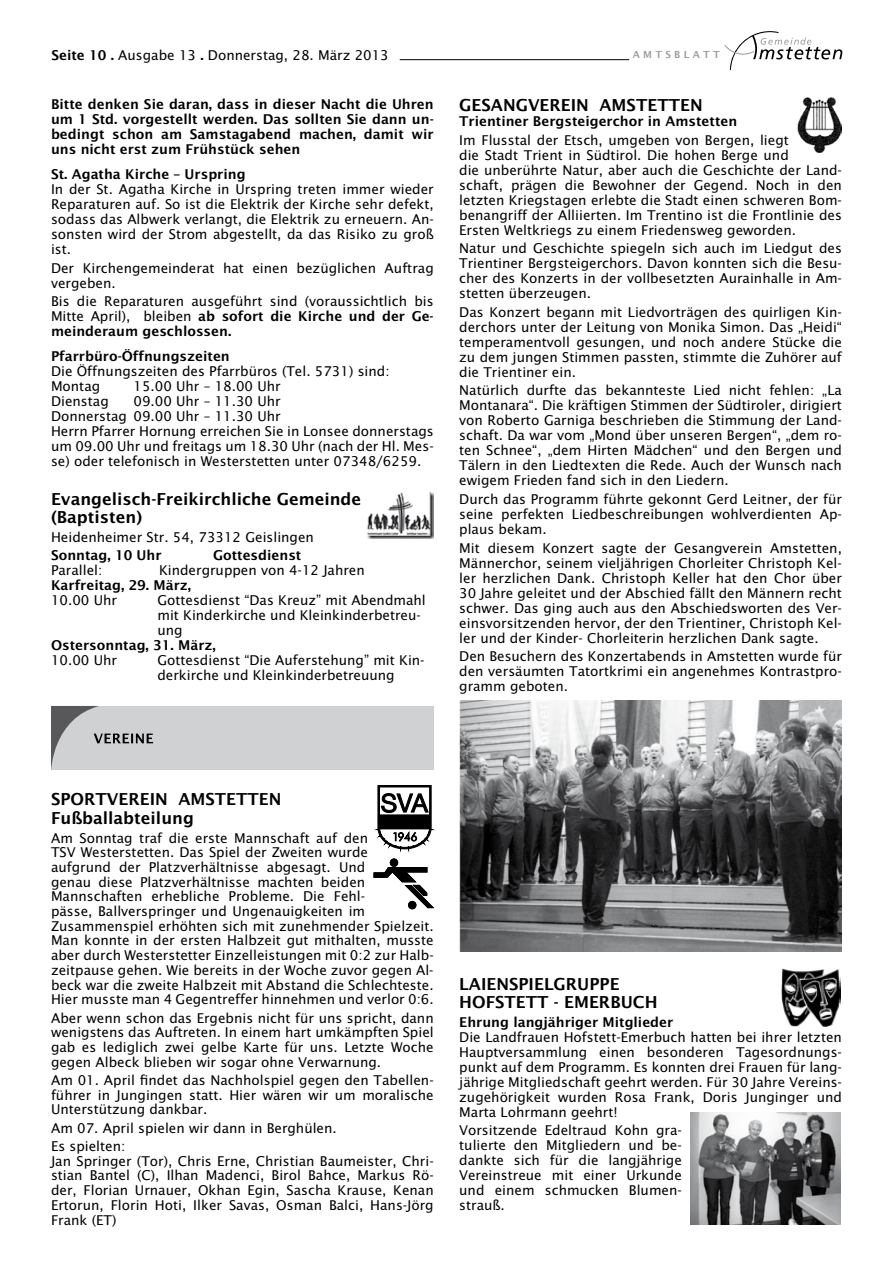
<style>
.page{position:relative;width:893px;height:1263px;background:#fff}
.page>*{position:absolute;margin:0;border:0;box-sizing:border-box;transform-origin:0 0}
.t1{font:16.5px/18px "Lucida Sans Demibold Roman";color:#000}
.t2{font:13.5px/15px "Lucida Sans";color:#000;text-align:justify}
.t3{font:13.5px/15px "Lucida Sans Demibold Roman";color:#000;text-align:justify}
.t4{font:9.75px "Lucida Sans Demibold Roman";letter-spacing:.34em;color:#9c9e9f}
.s1{font-family:"Lucida Sans Demibold Roman"}
.s2{font-family:"Lucida Sans"}
</style>
<div class="page">
<svg style="left:724px;top:31px;width:118px;height:39px"></svg>
<hr style="left:400px;top:59px;width:229px;height:1px;background:#000">
<div style="left:51px;top:706px;width:383px;height:64px;background:#d0d1d2"></div>
<svg style="left:51px;top:706px;width:102px;height:64px"></svg>
<svg style="left:377px;top:785px;width:55px;height:65px"></svg>
<img style="left:367px;top:492px;width:67px;height:47px">
<svg style="left:373px;top:858px;width:61px;height:51px"></svg>
<img style="left:459px;top:700px;width:383px;height:252px">
<img style="left:781px;top:968px;width:59px;height:58px">
<img style="left:797px;top:98px;width:45px;height:54px">
<img style="left:690px;top:1112px;width:151px;height:113px">
<p class="t2" style="left:51px;top:48px;width:339px"><span class="s1">Seite 10 .</span> Ausgabe 13 <span class="s1">.</span> Donnerstag, 28. März 2013</p>
<p class="t4" style="left:633px;top:48px;width:89px">AMTSBLATT</p>
<p class="t3" style="left:51px;top:96px;width:384px">Bitte denken Sie daran, dass in dieser Nacht die Uhren um 1 Std. vorgestellt werden. Das sollten Sie dann un&shy;bedingt schon am Samstagabend machen, damit wir uns nicht erst zum Frühstück sehen</p>
<p class="t3" style="left:51px;top:166px;width:196px">St. Agatha Kirche – Urspring</p>
<p class="t2" style="left:51px;top:182px;width:384px">In der St. Agatha Kirche in Urspring treten immer wieder Reparaturen auf. So ist die Elektrik der Kirche sehr defekt, sodass das Albwerk verlangt, die Elektrik zu erneuern. An&shy;sonsten wird der Strom abgestellt, da das Risiko zu groß ist.</p>
<p class="t2" style="left:51px;top:260px;width:384px">Der Kirchengemeinderat hat einen bezüglichen Auftrag vergeben.</p>
<p class="t2" style="left:51px;top:294px;width:384px">Bis die Reparaturen ausgeführt sind (voraussichtlich bis</p>
<p class="t3" style="left:51px;top:309px;width:384px"><span class="s2">Mitte April), bleiben</span> ab sofort die Kirche und der Ge&shy;meinderaum geschlossen.</p>
<p class="t3" style="left:51px;top:349px;width:180px">Pfarrbüro-Öffnungszeiten</p>
<p class="t2" style="left:51px;top:364px;width:340px">Die Öffnungszeiten des Pfarrbüros (Tel. 5731) sind:<br>Montag</p>
<p class="t1" style="left:459px;top:96px;width:245px">GESANGVEREIN AMSTETTEN</p>
<p class="t3" style="left:459px;top:114px;width:279px">Trientiner Bergsteigerchor in Amstetten</p>
<p class="t2" style="left:459px;top:132px;width:384px;text-align:left">Im Flusstal der Etsch, umgeben von Bergen, liegt<br>die Stadt Trient in Südtirol. Die hohen Berge und<br>die unberührte Natur, aber auch die Geschichte der Land&shy;schaft, prägen die Bewohner der Gegend. Noch in den letzten Kriegstagen erlebte die Stadt einen schweren Bom&shy;benangriff der Alliierten. Im Trentino ist die Frontlinie des Ersten Weltkriegs zu einem Friedensweg geworden.</p>
<p class="t2" style="left:459px;top:241px;width:384px">Natur und Geschichte spiegeln sich auch im Liedgut des Trientiner Bergsteigerchors. Davon konnten sich die Besu&shy;cher des Konzerts in der vollbesetzten Aurainhalle in Am&shy;stetten überzeugen.</p>
<p class="t2" style="left:459px;top:304px;width:384px">Das Konzert begann mit Liedvorträgen des quirligen Kin&shy;derchors unter der Leitung von Monika Simon. Das „Heidi“ temperamentvoll gesungen, und noch andere Stücke die zu dem jungen Stimmen passten, stimmte die Zuhörer auf die Trientiner ein.</p>
<p class="t2" style="left:459px;top:383px;width:384px">Natürlich durfte das bekannteste Lied nicht fehlen: „La Montanara“. Die kräftigen Stimmen der Südtiroler, dirigiert von Roberto Garniga beschrieben die Stimmung der Land&shy;schaft. Da war vom „Mond über unseren Bergen“, „dem ro&shy;ten Schnee“, „dem Hirten Mädchen“ und den Bergen und Tälern in den Liedtexten die Rede. Auch der Wunsch nach ewigem Frieden fand sich in den Liedern.</p>
<p class="t2" style="left:459px;top:492px;width:384px">Durch das Programm führte gekonnt Gerd Leitner, der für seine perfekten Liedbeschreibungen wohlverdienten Ap&shy;plaus bekam.</p>
<p class="t2" style="left:459px;top:540px;width:384px">Mit diesem Konzert sagte der Gesangverein Amstetten, Männerchor, seinem vieljährigen Chorleiter Christoph Kel&shy;ler herzlichen Dank. Christoph Keller hat den Chor über 30 Jahre geleitet und der Abschied fällt den Männern recht schwer. Das ging auch aus den Abschiedsworten des Ver&shy;einsvorsitzenden hervor, der den Trientiner, Christoph Kel&shy;ler und der Kinder- Chorleiterin herzlichen Dank sagte.</p>
<p class="t2" style="left:459px;top:649px;width:384px">Den Besuchern des Konzertabends in Amstetten wurde für den versäumten Tatortkrimi ein angenehmes Kontrastpro&shy;gramm geboten.</p>
<p class="t2" style="left:134px;top:379px;width:149px">15.00 Uhr – 18.00 Uhr</p>
<p class="t2" style="left:51px;top:394px;width:384px;text-align:left;text-indent:82px">09.00 Uhr – 11.30 Uhr<br>Donnerstag 09.00 Uhr – 11.30 Uhr<br>Herrn Pfarrer Hornung erreichen Sie in Lonsee donnerstags um 09.00 Uhr und freitags um 18.30 Uhr (nach der Hl. Mes&shy;se) oder telefonisch in Westerstetten unter 07348/6259.</p>
<p class="t1" style="left:51px;top:490px;width:312px">Evangelisch-Freikirchliche Gemeinde (Baptisten)</p>
<p class="t2" style="left:51px;top:529px;width:264px">Heidenheimer Str. 54, 73312 Geislingen</p>
<p class="t3" style="left:51px;top:548px;width:112px">Sonntag, 10 Uhr</p>
<p class="t3" style="left:213px;top:548px;width:90px">Gottesdienst</p>
<p class="t2" style="left:51px;top:563px;width:53px">Parallel:</p>
<p class="t2" style="left:159px;top:563px;width:207px">Kindergruppen von 4-12 Jahren</p>
<p class="t3" style="left:51px;top:578px;width:142px">Karfreitag, 29. März,</p>
<p class="t2" style="left:51px;top:593px;width:67px">10.00 Uhr</p>
<p class="t2" style="left:157px;top:593px;width:270px;text-align:left">Gottesdienst “Das Kreuz” mit Abendmahl mit Kinderkirche und Kleinkinderbetreu&shy;ung</p>
<p class="t3" style="left:51px;top:638px;width:166px">Ostersonntag, 31. März,</p>
<p class="t2" style="left:51px;top:653px;width:67px">10.00 Uhr</p>
<p class="t2" style="left:157px;top:653px;width:269px">Gottesdienst “Die Auferstehung” mit Kin&shy;derkirche und Kleinkinderbetreuung</p>
<p class="t2" style="left:51px;top:394px;width:59px">Dienstag</p>
<p class="t1" style="left:51px;top:790px;width:232px;line-height:18.6px">SPORTVEREIN AMSTETTEN<br>Fußballabteilung</p>
<p class="t2" style="left:51px;top:830px;width:384px;text-align:left">Am Sonntag traf die erste Mannschaft auf den<br>TSV Westerstetten. Das Spiel der Zweiten wurde<br>aufgrund der Platzverhältnisse abgesagt. Und<br>genau diese Platzverhältnisse machten beiden Mannschaften erhebliche Probleme. Die Fehl-<br>pässe, Ballverspringer und Ungenauigkeiten im Zusammenspiel erhöhten sich mit zunehmender Spielzeit.<br>Man konnte in der ersten Halbzeit gut mithalten, musste aber durch Westerstetter Einzelleistungen mit 0:2 zur Halb&shy;zeitpause gehen. Wie bereits in der Woche zuvor gegen Al&shy;beck war die zweite Halbzeit mit Abstand die Schlechteste.<br>Hier musste man 4 Gegentreffer hinnehmen und verlor 0:6.</p>
<p class="t2" style="left:51px;top:1010px;width:384px">Aber wenn schon das Ergebnis nicht für uns spricht, dann wenigstens das Auftreten. In einem hart umkämpften Spiel gab es lediglich zwei gelbe Karte für uns. Letzte Woche gegen Albeck blieben wir sogar ohne Verwarnung.</p>
<p class="t2" style="left:51px;top:1073px;width:384px">Am 01. April findet das Nachholspiel gegen den Tabellen&shy;führer in Jungingen statt. Hier wären wir um moralische Unterstützung dankbar.</p>
<p class="t2" style="left:51px;top:1119px;width:287px;line-height:18.3px">Am 07. April spielen wir dann in Berghülen.<br>Es spielten:</p>
<p class="t2" style="left:51px;top:1153px;width:384px">Jan Springer (Tor), Chris Erne, Christian Baumeister, Chri&shy;stian Bantel (C), Ilhan Madenci, Birol Bahce, Markus Rö&shy;der, Florian Urnauer, Okhan Egin, Sascha Krause, Kenan Ertorun, Florin Hoti, Ilker Savas, Osman Balci, Hans-Jörg Frank (ET)</p>
<p class="t1" style="left:459px;top:975px;width:200px">LAIENSPIELGRUPPE<br>HOFSTETT - EMERBUCH</p>
<p class="t3" style="left:459px;top:1014px;width:216px">Ehrung langjähriger Mitglieder</p>
<p class="t2" style="left:459px;top:1029px;width:384px">Die Landfrauen Hofstett-Emerbuch hatten bei ihrer letzten Hauptversammlung einen besonderen Tagesordnungs&shy;punkt auf dem Programm. Es konnten drei Frauen für lang&shy;jährige Mitgliedschaft geehrt werden. Für 30 Jahre Vereins&shy;zugehörigkeit wurden Rosa Frank, Doris Junginger und Marta Lohrmann geehrt!</p>
<p class="t2" style="left:459px;top:1123px;width:224px">Vorsitzende Edeltraud Kohn gra&shy;tulierte den Mitgliedern und be&shy;dankte sich für die langjährige Vereinstreue mit einer Urkunde und einem schmucken Blumen&shy;strauß.</p>
</div>
